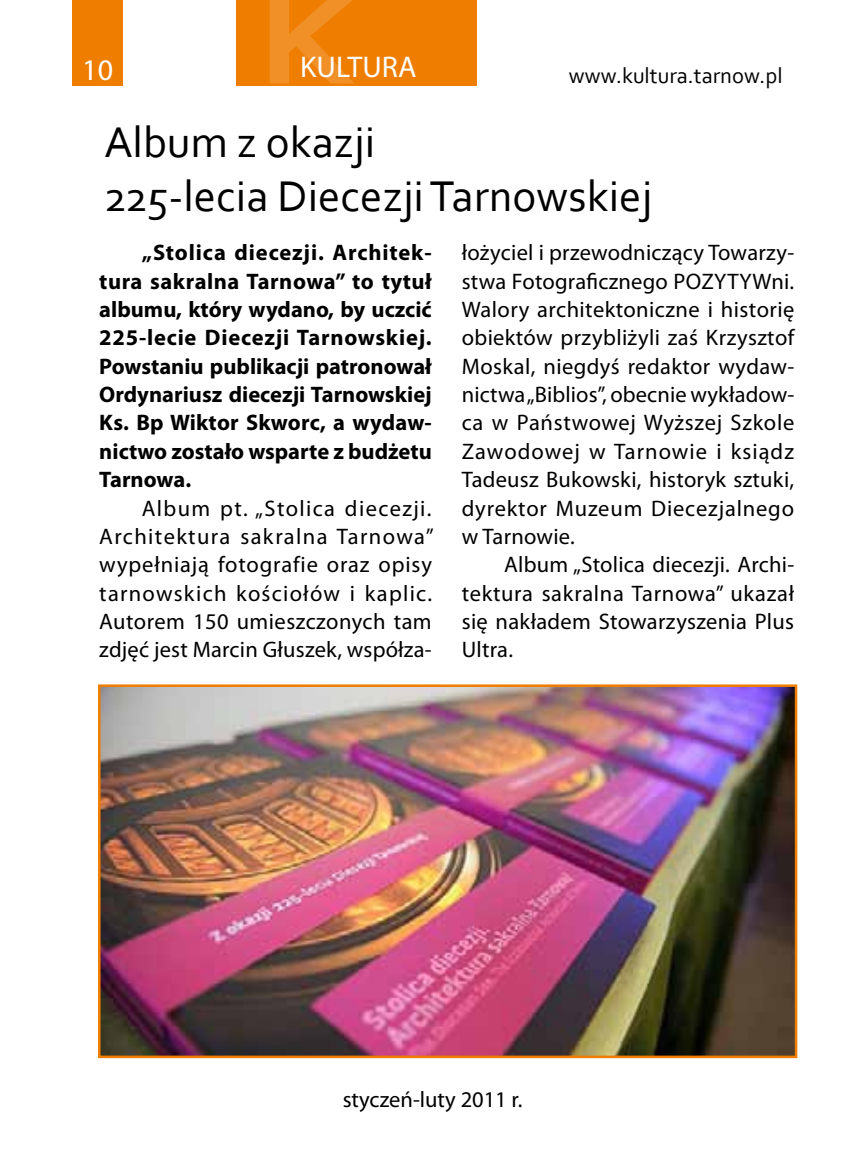
<style>
.page{position:relative;width:851px;height:1170px;background:#fff}
.page>*{position:absolute;margin:0;border:0;box-sizing:border-box;transform-origin:0 0}
.t1{font:45px/54px "Corbel";color:#000}
.t2{font:30px "Myriad Pro";color:#fff}
.t3{font:22.5px/28.2px "Myriad Pro";letter-spacing:.015em;color:#000;text-align:justify}
.t4{font:700 22.5px/28.2px "Myriad Pro";color:#000;text-align:justify}
.t5{font:22.5px "Corbel";color:#000}
</style>
<div class="page">
<div style="left:72px;top:0;width:51px;height:85px;background:#ee7d00"></div>
<div style="left:236px;top:0;width:240px;height:85px;background:#ee7d00"></div>
<svg style="left:267px;top:0;width:164px;height:86px"></svg>
<img style="left:102px;top:688px;width:691px;height:366px">
<div style="left:98px;top:684px;width:699px;height:374px;border:3px solid #ee7d00"></div>
<h2 class="t2" style="left:82px;top:51px;width:32px">10</h2>
<h2 class="t2" style="left:300px;top:48px;width:118px">KULTURA</h2>
<p class="t5" style="left:568px;top:62px;width:215px">www.kultura.tarnow.pl</p>
<h1 class="t1" style="left:104px;top:114px;width:549px">Album z okazji<br>225-lecia Diecezji Tarnowskiej</h1>
<p class="t4" style="left:99px;top:238px;width:334px;text-indent:42px">„Stolica diecezji. Architek&shy;tura sakralna Tarnowa” to tytuł albumu, który wydano, by uczcić 225-lecie Diecezji Tarnowskiej.<br>Powstaniu publikacji patronował Ordynariusz diecezji Tarnowskiej Ks. Bp Wiktor Skworc, a wydaw&shy;nictwo zostało wsparte z budżetu Tarnowa.</p>
<p class="t3" style="left:99px;top:493px;width:336px;text-indent:43px">Album pt. „Stolica diecezji.<br>Architektura sakralna Tarnowa” wypełniają fotografie oraz opisy tarnowskich kościołów i kaplic.<br>Autorem 150 umieszczonych tam zdjęć jest Marcin Głuszek, współza-</p>
<p class="t3" style="left:461px;top:238px;width:334px">łożyciel i przewodniczący Towarzy&shy;stwa Fotograficznego POZYTYWni.<br>Walory architektoniczne i historię obiektów przybliżyli zaś Krzysztof Moskal, niegdyś redaktor wydaw&shy;nictwa „Biblios”, obecnie wykładow&shy;ca w Państwowej Wyższej Szkole Zawodowej w Tarnowie i ksiądz Tadeusz Bukowski, historyk sztuki, dyrektor Muzeum Diecezjalnego w Tarnowie.</p>
<p class="t3" style="left:461px;top:550px;width:334px;text-indent:42px">Album „Stolica diecezji. Archi&shy;tektura sakralna Tarnowa” ukazał się nakładem Stowarzyszenia Plus Ultra.</p>
<p class="t3" style="left:342px;top:1085px;width:181px">styczeń-luty 2011 r.</p>
</div>
